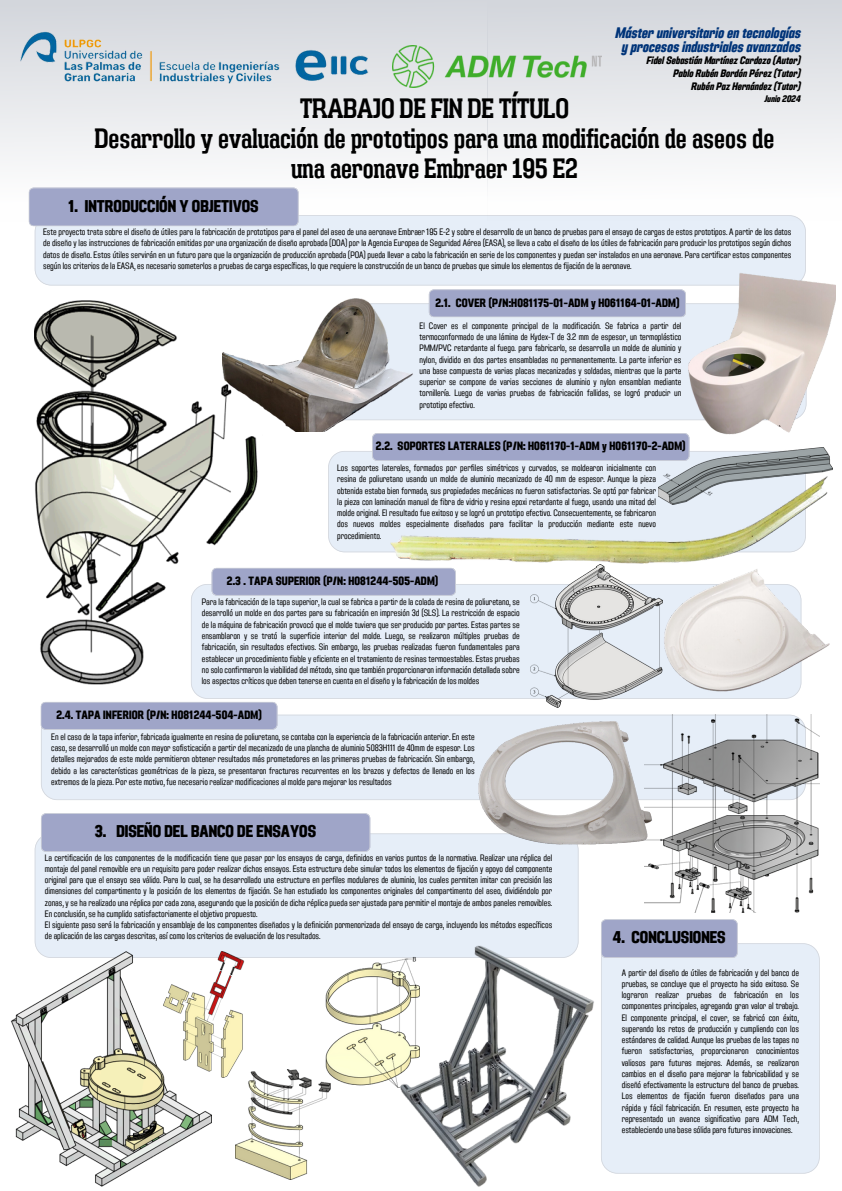
<style>
.page{position:relative;width:842px;height:1191px;background:#fff}
.page>*{position:absolute;margin:0;border:0;box-sizing:border-box;transform-origin:0 0}
.t1{font:27.9px/30.4px "Adirek Slab 600";color:#000;text-align:center}
.t2{font:17px "Adirek Sans 800";color:#000}
.t3{font:15.3px/14.3px "Adirek Sans 800 It";color:#003479;text-align:center}
.t4{font:12px "Adirek Sans 800";letter-spacing:.01em;color:#000}
.t5{font:10.8px/12.9px "Adirek Sans 800 It";color:#000;text-align:right}
.t6{font:9.5px "Adirek Sans 800 It";color:#000}
.t7{font:9.3px/11.2px "Adirek Sans 400";color:#000;text-align:justify}
</style>
<div class="page">
<div style="left:0;top:0;width:487px;height:221px;background:linear-gradient(to bottom,#d2d6db,#fff)"></div>
<img style="left:17px;top:32px;width:355px;height:65px">
<div style="left:35px;top:215px;width:771px;height:70px;background:#e6eef8"></div>
<svg style="left:29px;top:187px;width:270px;height:39px;background:#a1a7c9"></svg>
<div style="left:487px;top:0;width:355px;height:220px;background:linear-gradient(to bottom,#d4d6dc,#fff)"></div>
<img style="left:393px;top:46px;width:208px;height:42px">
<div style="left:420px;top:303px;width:268px;height:117px;background:#e6eef8"></div>
<div style="left:193px;top:584px;width:338px;height:114px;background:#e6eef8"></div>
<div style="left:41px;top:714px;width:436px;height:86px;background:#e6eef8"></div>
<img style="left:644px;top:714px;width:176px;height:197px">
<div style="left:328px;top:451px;width:330px;height:101px;background:#e6eef8"></div>
<img style="left:658px;top:447px;width:174px;height:25px">
<svg style="left:429px;top:289px;width:257px;height:28px;background:#a2a7c9"></svg>
<svg style="left:372px;top:433px;width:317px;height:28px;background:#a2a7c9"></svg>
<div style="left:41px;top:702px;width:236px;height:27px;background:#9fa5c8"></div>
<div style="left:35px;top:833px;width:543px;height:124px;background:#e6eef8"></div>
<img style="left:35px;top:300px;width:228px;height:390px">
<div style="left:41px;top:813px;width:329px;height:38px;background:#9fa5c8"></div>
<div style="left:601px;top:943px;width:219px;height:230px;background:#e6eef8"></div>
<div style="left:601px;top:919px;width:137px;height:38px;background:#9fa5c8"></div>
<img style="left:10px;top:929px;width:202px;height:258px">
<img style="left:163px;top:951px;width:85px;height:125px">
<img style="left:235px;top:1069px;width:96px;height:110px">
<img style="left:321px;top:951px;width:75px;height:138px">
<img style="left:688px;top:270px;width:147px;height:167px">
<img style="left:379px;top:472px;width:449px;height:92px">
<svg style="left:212px;top:567px;width:244px;height:28px;background:#a3a9ca"></svg>
<img style="left:531px;top:564px;width:132px;height:141px">
<img style="left:659px;top:568px;width:171px;height:130px">
<img style="left:477px;top:705px;width:181px;height:155px">
<img style="left:396px;top:943px;width:198px;height:244px">
<img style="left:222px;top:298px;width:198px;height:134px">
<p class="t3" style="left:615px;top:25px;width:187px">Máster universitario en tecnologías y procesos industriales avanzados</p>
<p class="t5" style="left:646px;top:54px;width:155px">Fidel Sebastián Martínez Cardozo (Autor)<br>Pablo Rubén Bordón Pérez (Tutor)<br>Rubén Paz Hernández (Tutor)</p>
<p class="t6" style="left:764px;top:93px;width:37px">Junio 2024</p>
<p class="t1" style="left:95px;top:93px;width:681px">TRABAJO DE FIN DE TÍTULO<br>Desarrollo y evaluación de prototipos para una modificación de aseos de una aeronave Embraer 195 E2</p>
<p class="t2" style="left:68px;top:196px;width:192px">1. INTRODUCCIÓN Y OBJETIVOS</p>
<p class="t7" style="left:43px;top:226px;width:750px">Este proyecto trata sobre el diseño de útiles para la fabricación de prototipos para el panel del aseo de una aeronave Embraer 195 E-2 y sobre el desarrollo de un banco de pruebas para el ensayo de cargas de estos prototipos. A partir de los datos de diseño y las instrucciones de fabricación emitidas por una organización de diseño aprobada (DOA) por la Agencia Europea de Seguridad Aérea (EASA), se lleva a cabo el diseño de los útiles de fabricación para producir los prototipos según dichos datos de diseño. Estos útiles servirán en un futuro para que la organización de producción aprobada (POA) pueda llevar a cabo la fabricación en serie de los componentes y puedan ser instalados en una aeronave. Para certificar estos componentes según los criterios de la EASA, es necesario someterlos a pruebas de carga específicas, lo que requiere la construcción de un banco de pruebas que simule los elementos de fijación de la aeronave.</p>
<p class="t4" style="left:435px;top:295px;width:246px">2.1. COVER (P/N:H081175-01-ADM y H061164-01-ADM)</p>
<p class="t7" style="left:419px;top:320px;width:263px">El Cover es el componente principal de la modificación. Se fabrica a partir del termoconformado de una lámina de Kydex-T de 3.2 mm de espesor, un termoplástico PMM/PVC retardante al fuego. para fabricarlo, se desarrolla un molde de aluminio y nylon, dividido en dos partes ensambladas no permanentemente. La parte inferior es una base compuesta de varias placas mecanizadas y soldadas, mientras que la parte superior se compone de varias secciones de aluminio y nylon ensamblan mediante tornillería. Luego de varias pruebas de fabricación fallidas, se logró producir un prototipo efectivo.</p>
<p class="t4" style="left:376px;top:439px;width:311px">2.2. SOPORTES LATERALES (P/N: H061170-1-ADM y H061170-2-ADM)</p>
<h2 class="t7" style="left:337px;top:462px;width:320px">Los soportes laterales, formados por perfiles simétricos y curvados, se moldearon inicialmente con resina de poliuretano usando un molde de aluminio mecanizado de 40 mm de espesor. Aunque la pieza obtenida estaba bien formada, sus propiedades mecánicas no fueron satisfactorias. Se optó por fabricar la pieza con laminación manual de fibra de vidrio y resina epoxi retardante al fuego, usando una mitad del molde original. El resultado fue exitoso y se logró un prototipo efectivo. Consecuentemente, se fabricaron dos nuevos moldes especialmente diseñados para facilitar la producción mediante este nuevo procedimiento.</h2>
<p class="t4" style="left:227px;top:574px;width:213px">2.3 . TAPA SUPERIOR (P/N: H081244-505-ADM)</p>
<p class="t7" style="left:202px;top:596px;width:319px">Para la fabricación de la tapa superior, la cual se fabrica a partir de la colada de resina de poliuretano, se desarrolló un molde en dos partes para su fabricación en impresión 3d (SLS). La restricción de espacio de la máquina de fabricación provocó que el molde tuviera que ser producido por partes. Estas partes se ensamblaron y se trató la superficie interior del molde. Luego, se realizaron múltiples pruebas de fabricación, sin resultados efectivos. Sin embargo, las pruebas realizadas fueron fundamentales para establecer un procedimiento fiable y eficiente en el tratamiento de resinas termoestables. Estas pruebas no solo confirmaron la viabilidad del método, sino que también proporcionaron información detallada sobre los aspectos críticos que deben tenerse en cuenta en el diseño y la fabricación de los moldes</p>
<h5 class="t4" style="left:56px;top:707px;width:207px">2.4. TAPA INFERIOR (P/N: H081244-504-ADM)</h5>
<p class="t7" style="left:51px;top:731px;width:425px">En el caso de la tapa inferior, fabricada igualmente en resina de poliuretano, se contaba con la experiencia de la fabricación anterior. En este caso, se desarrolló un molde con mayor sofisticación a partir del mecanizado de una plancha de aluminio 5083H111 de 40mm de espesor. Los detalles mejorados de este molde permitieron obtener resultados más prometedores en las primeras pruebas de fabricación. Sin embargo, debido a las características geométricas de la pieza, se presentaron fracturas recurrentes en los brazos y defectos de llenado en los extremos de la pieza. Por este motivo, fue necesario realizar modificaciones al molde para mejorar los resultados</p>
<p class="t2" style="left:95px;top:821px;width:223px">3. DISEÑO DEL BANCO DE ENSAYOS</p>
<p class="t7" style="left:45px;top:851px;width:509px">La certificación de los componentes de la modificación tiene que pasar por los ensayos de carga, definidos en varios puntos de la normativa. Realizar una réplica del montaje del panel removible era un requisito para poder realizar dichos ensayos. Esta estructura debe simular todos los elementos de fijación y apoyo del componente original para que el ensayo sea válido. Para lo cual, se ha desarrollado una estructura en perfiles modulares de aluminio, los cuales permiten imitar con precisión las dimensiones del compartimento y la posición de los elementos de fijación. Se han estudiado los componentes originales del compartimento del aseo, dividiéndolo por zonas, y se ha realizado una réplica por cada zona, asegurando que la posición de dicha réplica pueda ser ajustada para permitir el montaje de ambos paneles removibles.<br>En conclusión, se ha cumplido satisfactoriamente el objetivo propuesto.</p>
<p class="t7" style="left:45px;top:919px;width:509px">El siguiente paso será la fabricación y ensamblaje de los componentes diseñados y la definición pormenorizada del ensayo de carga, incluyendo los métodos específicos de aplicación de las cargas descritas, así como los criterios de evaluación de los resultados.</p>
<h5 class="t2" style="left:613px;top:927px;width:114px">4. CONCLUSIONES</h5>
<p class="t7" style="left:622px;top:966px;width:179px">A partir del diseño de útiles de fabricación y del banco de pruebas, se concluye que el proyecto ha sido exitoso. Se lograron realizar pruebas de fabricación en los componentes principales, agregando gran valor al trabajo.<br>El componente principal, el cover, se fabricó con éxito, superando los retos de producción y cumpliendo con los estándares de calidad. Aunque las pruebas de las tapas no fueron satisfactorias, proporcionaron conocimientos valiosos para futuras mejoras. Además, se realizaron cambios en el diseño para mejorar la fabricabilidad y se diseñó efectivamente la estructura del banco de pruebas.<br>Los elementos de fijación fueron diseñados para una rápida y fácil fabricación. En resumen, este proyecto ha representado un avance significativo para ADM Tech, estableciendo una base sólida para futuras innovaciones.</p>
</div>
